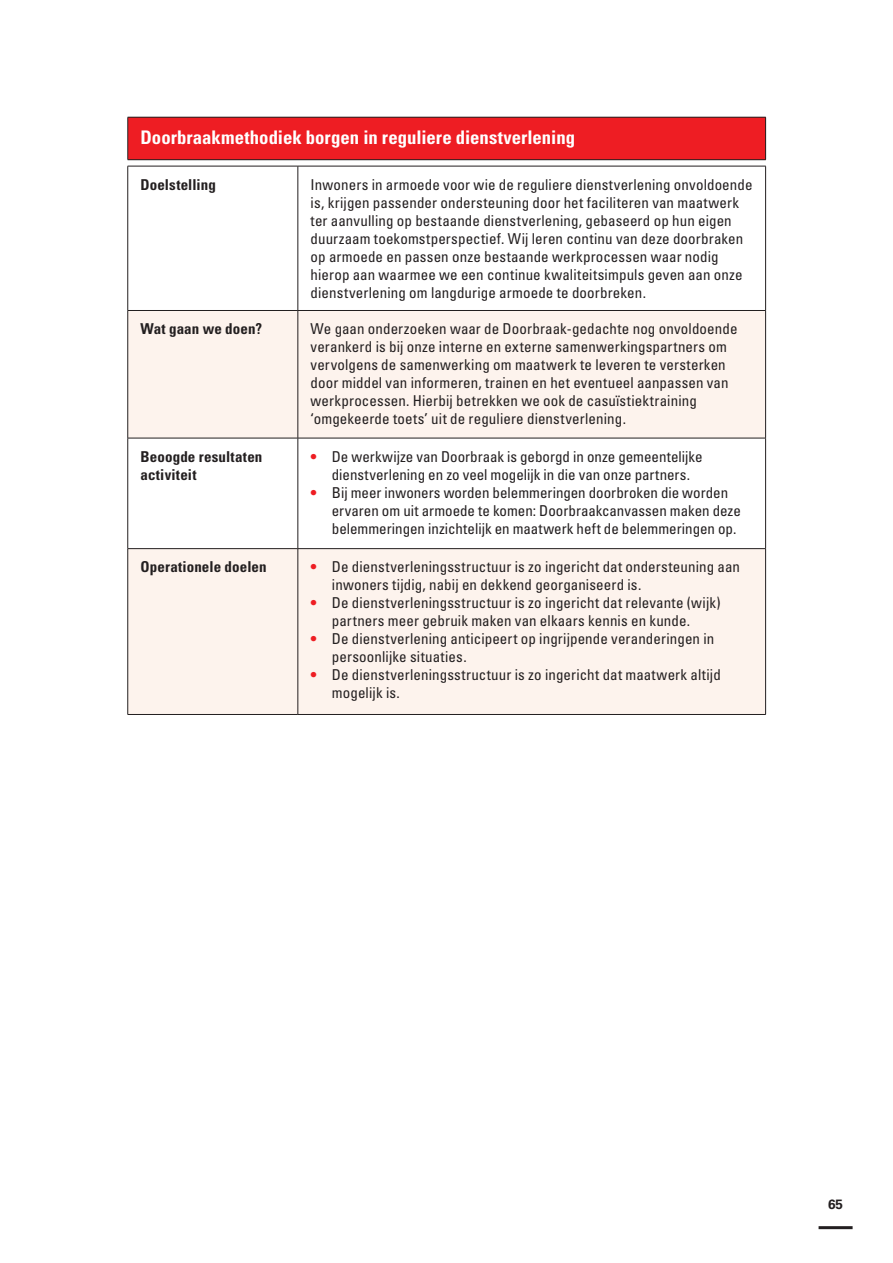
<style>
.page{position:relative;width:893px;height:1263px;background:#fff}
.page>*{position:absolute;margin:0;border:0;box-sizing:border-box;transform-origin:0 0}
.t1{font:700 condensed 18.75px "Univers";color:#fff}
.t2{font:condensed 15px/18px "Univers";letter-spacing:.005em;color:#231f20}
.t3{font:700 condensed 15px/18px "Univers";letter-spacing:.01em;color:#231f20}
.t4{font:700 13.5px "Univers";color:#231f20}
.s1{font-weight:700;color:#ee1d23}
</style>
<div class="page">
<hr style="left:819px;top:1226px;width:34px;height:3px;background:#231f20">
<div style="left:128px;top:117px;width:638px;height:43px;background:#ee1d23"></div>
<hr style="left:128px;top:117px;width:638px;height:1px;background:#231f20">
<hr style="left:127px;top:117px;width:1px;height:43px;background:#231f20">
<hr style="left:765px;top:117px;width:1px;height:43px;background:#231f20">
<hr style="left:128px;top:159px;width:638px;height:1px;background:#231f20">
<svg style="left:128px;top:311px;width:637px;height:403px;fill:#fdf3ed"></svg>
<hr style="left:128px;top:166px;width:170px;height:1px;background:#231f20">
<hr style="left:127px;top:166px;width:1px;height:144px;background:#231f20">
<hr style="left:298px;top:166px;width:468px;height:1px;background:#231f20">
<hr style="left:298px;top:166px;width:1px;height:144px;background:#231f20">
<hr style="left:765px;top:166px;width:1px;height:144px;background:#231f20">
<hr style="left:128px;top:310px;width:170px;height:1px;background:#231f20">
<hr style="left:127px;top:311px;width:1px;height:127px;background:#231f20">
<hr style="left:298px;top:310px;width:468px;height:1px;background:#231f20">
<hr style="left:298px;top:311px;width:1px;height:127px;background:#231f20">
<hr style="left:765px;top:311px;width:1px;height:127px;background:#231f20">
<hr style="left:128px;top:438px;width:170px;height:1px;background:#231f20">
<hr style="left:127px;top:438px;width:1px;height:110px;background:#231f20">
<hr style="left:298px;top:438px;width:468px;height:1px;background:#231f20">
<hr style="left:298px;top:438px;width:1px;height:110px;background:#231f20">
<hr style="left:765px;top:438px;width:1px;height:110px;background:#231f20">
<hr style="left:128px;top:548px;width:170px;height:1px;background:#231f20">
<hr style="left:127px;top:549px;width:1px;height:165px;background:#231f20">
<hr style="left:298px;top:548px;width:468px;height:1px;background:#231f20">
<hr style="left:298px;top:549px;width:1px;height:165px;background:#231f20">
<hr style="left:765px;top:549px;width:1px;height:165px;background:#231f20">
<hr style="left:128px;top:714px;width:170px;height:1px;background:#231f20">
<hr style="left:298px;top:714px;width:468px;height:1px;background:#231f20">
<p class="t1" style="left:141px;top:125px;width:436px">Doorbraakmethodiek borgen in reguliere dienstverlening</p>
<p class="t3" style="left:141px;top:175px;width:77px">Doelstelling</p>
<p class="t2" style="left:311px;top:175px;width:443px">Inwoners in armoede voor wie de reguliere dienstverlening onvoldoende is, krijgen passender ondersteuning door het faciliteren van maatwerk ter aanvulling op bestaande dienstverlening, gebaseerd op hun eigen duurzaam toekomstperspectief. Wij leren continu van deze doorbraken op armoede en passen onze bestaande werkprocessen waar nodig hierop aan waarmee we een continue kwaliteitsimpuls geven aan onze dienstverlening om langdurige armoede te doorbreken.</p>
<p class="t3" style="left:141px;top:320px;width:123px">Wat gaan we doen?</p>
<p class="t2" style="left:311px;top:320px;width:428px">We gaan onderzoeken waar de Doorbraak-gedachte nog onvoldoende verankerd is bij onze interne en externe samenwerkingspartners om vervolgens de samenwerking om maatwerk te leveren te versterken door middel van informeren, trainen en het eventueel aanpassen van werkprocessen. Hierbij betrekken we ook de casuïstiektraining ‘omgekeerde toets’ uit de reguliere dienstverlening.</p>
<p class="t3" style="left:141px;top:447px;width:123px">Beoogde resultaten activiteit</p>
<p class="t2" style="left:311px;top:447px;width:394px;text-align:center"><span class="s1">•</span> De werkwijze van Doorbraak is geborgd in onze gemeentelijke dienstverlening en zo veel mogelijk in die van onze partners.</p>
<p class="t2" style="left:332px;top:483px;width:410px;text-indent:-21px"><span class="s1">•</span> Bij meer inwoners worden belemmeringen doorbroken die worden ervaren om uit armoede te komen: Doorbraakcanvassen maken deze belemmeringen inzichtelijk en maatwerk heft de belemmeringen op.</p>
<p class="t3" style="left:141px;top:558px;width:128px">Operationele doelen</p>
<p class="t2" style="left:332px;top:558px;width:410px;text-indent:-21px"><span class="s1">•</span> De dienstverleningsstructuur is zo ingericht dat ondersteuning aan inwoners tijdig, nabij en dekkend georganiseerd is.</p>
<p class="t2" style="left:332px;top:594px;width:390px;text-indent:-21px"><span class="s1">•</span> De dienstverleningsstructuur is zo ingericht dat relevante (wijk) partners meer gebruik maken van elkaars kennis en kunde.</p>
<p class="t2" style="left:332px;top:630px;width:384px;text-indent:-21px"><span class="s1">•</span> De dienstverlening anticipeert op ingrijpende veranderingen in persoonlijke situaties.</p>
<p class="t2" style="left:332px;top:666px;width:391px;text-indent:-21px"><span class="s1">•</span> De dienstverleningsstructuur is zo ingericht dat maatwerk altijd mogelijk is.</p>
<p class="t4" style="left:828px;top:1196px;width:17px">65</p>
</div>
